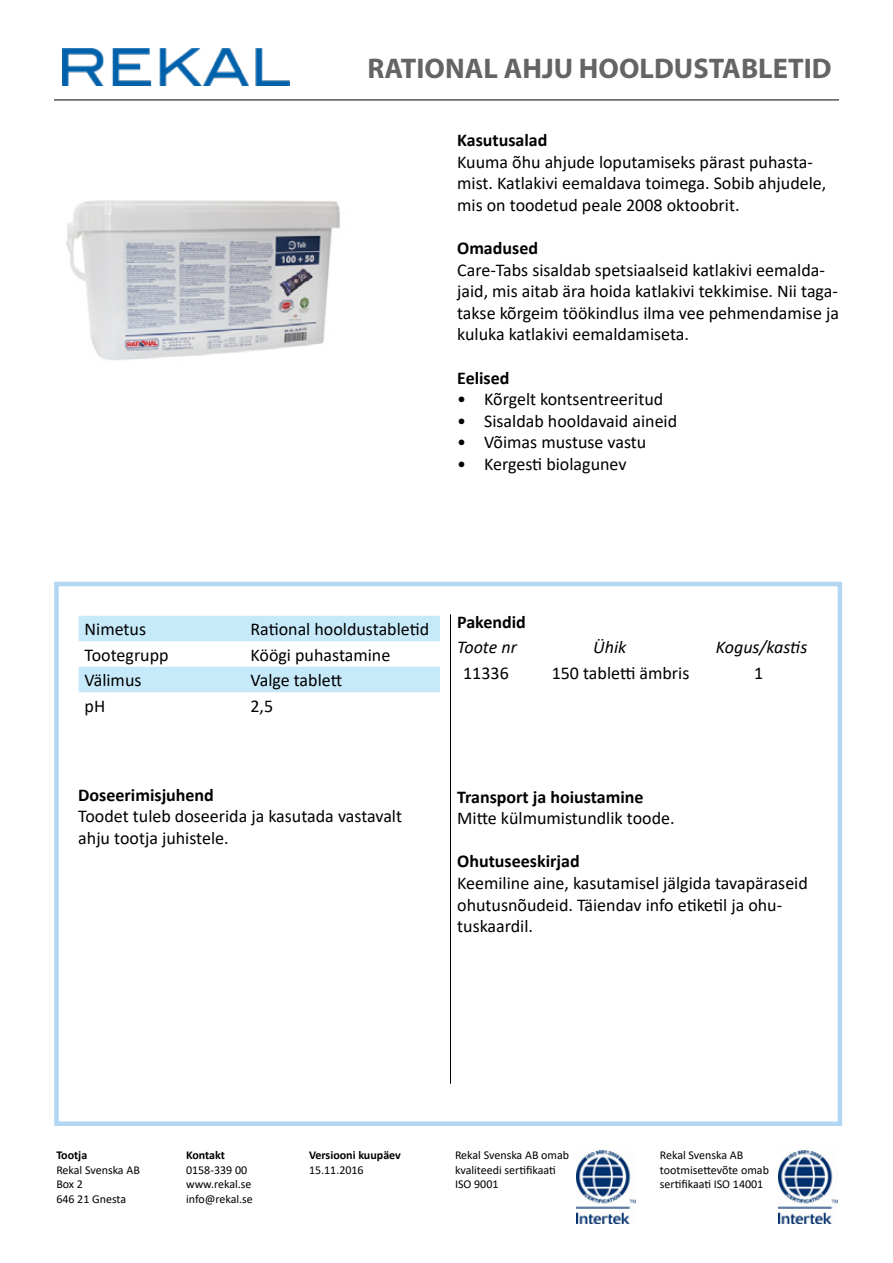
<style>
.page{position:relative;width:893px;height:1263px;background:#fff}
.page>*{position:absolute;margin:0;border:0;box-sizing:border-box;transform-origin:0 0}
.t1{font:700 28.5px "Myriad Pro";color:#636466}
.t2{font:18px/21.6px "Calibri";color:#000}
.t3{font:700 18px "Calibri";color:#000}
.t4{font:italic 18px "Calibri";color:#000}
.t5{font:12px/14.4px "Calibri";color:#000}
.t6{font:700 12px "Calibri";color:#000}
</style>
<div class="page">
<hr style="left:54px;top:100px;width:785px;height:1px;background:#000">
<img style="left:577px;top:1150px;width:58px;height:74px">
<img style="left:778px;top:1150px;width:59px;height:74px">
<img style="left:63px;top:49px;width:226px;height:36px">
<img style="left:66px;top:200px;width:274px;height:160px">
<div style="left:54px;top:582px;width:788px;height:544px;border:4px solid #b3d7f2"></div>
<svg style="left:79px;top:616px;width:361px;height:76px"></svg>
<hr style="left:450px;top:614px;width:1px;height:470px;background:#000">
<h1 class="t1" style="left:367px;top:49px;width:466px">RATIONAL AHJU HOOLDUSTABLETID</h1>
<p class="t3" style="left:457px;top:127px;width:92px">Kasutusalad</p>
<p class="t2" style="left:457px;top:150px;width:371px">Kuuma õhu ahjude loputamiseks pärast puhasta&shy;mist. Katlakivi eemaldava toimega. Sobib ahjudele, mis on toodetud peale 2008 oktoobrit.</p>
<p class="t3" style="left:457px;top:235px;width:82px">Omadused</p>
<p class="t2" style="left:457px;top:258px;width:383px">Care-Tabs sisaldab spetsiaalseid katlakivi eemalda&shy;jaid, mis aitab ära hoida katlakivi tekkimise. Nii taga&shy;takse kõrgeim töökindlus ilma vee pehmendamise ja kuluka katlakivi eemaldamiseta.</p>
<p class="t3" style="left:457px;top:365px;width:54px">Eelised</p>
<p class="t2" style="left:457px;top:388px;width:208px">• Kõrgelt kontsentreeritud</p>
<p class="t2" style="left:457px;top:409px;width:222px">• Sisaldab hooldavaid aineid</p>
<p class="t2" style="left:457px;top:431px;width:191px">• Võimas mustuse vastu</p>
<p class="t2" style="left:457px;top:453px;width:171px">• Kergesti biolagunev</p>
<p class="t2" style="left:85px;top:618px;width:63px">Nimetus</p>
<p class="t2" style="left:250px;top:618px;width:180px">Rational hooldustabletid</p>
<p class="t2" style="left:85px;top:643px;width:86px">Tootegrupp</p>
<p class="t2" style="left:250px;top:643px;width:141px">Köögi puhastamine</p>
<p class="t2" style="left:85px;top:669px;width:58px">Välimus</p>
<p class="t2" style="left:250px;top:669px;width:93px">Valge tablett</p>
<p class="t2" style="left:85px;top:694px;width:22px">pH</p>
<p class="t2" style="left:250px;top:694px;width:24px">2,5</p>
<p class="t3" style="left:457px;top:609px;width:70px">Pakendid</p>
<p class="t4" style="left:457px;top:635px;width:61px">Toote nr</p>
<p class="t4" style="left:593px;top:635px;width:35px">Ühik</p>
<p class="t4" style="left:716px;top:635px;width:93px">Kogus/kastis</p>
<p class="t2" style="left:463px;top:662px;width:47px">11336</p>
<p class="t2" style="left:552px;top:662px;width:139px">150 tabletti ämbris</p>
<p class="t2" style="left:754px;top:662px;width:11px">1</p>
<p class="t3" style="left:78px;top:782px;width:137px">Doseerimisjuhend</p>
<p class="t2" style="left:78px;top:805px;width:325px">Toodet tuleb doseerida ja kasutada vastavalt ahju tootja juhistele.</p>
<p class="t3" style="left:457px;top:784px;width:188px">Transport ja hoiustamine</p>
<p class="t2" style="left:457px;top:807px;width:219px">Mitte külmumistundlik toode.</p>
<p class="t3" style="left:457px;top:849px;width:124px">Ohutuseeskirjad</p>
<p class="t2" style="left:457px;top:872px;width:352px">Keemiline aine, kasutamisel jälgida tavapäraseid ohutusnõudeid. Täiendav info etiketil ja ohu&shy;tuskaardil.</p>
<p class="t6" style="left:56px;top:1147px;width:32px">Tootja</p>
<p class="t5" style="left:56px;top:1162px;width:85px">Rekal Svenska AB<br>Box 2<br>646 21 Gnesta</p>
<p class="t6" style="left:186px;top:1147px;width:40px">Kontakt</p>
<p class="t5" style="left:186px;top:1162px;width:68px">0158-339 00 www.rekal.se info@rekal.se</p>
<p class="t6" style="left:309px;top:1147px;width:93px">Versiooni kuupäev</p>
<p class="t5" style="left:309px;top:1162px;width:56px">15.11.2016</p>
<p class="t5" style="left:455px;top:1148px;width:116px">Rekal Svenska AB omab kvaliteedi sertifikaati<br>ISO 9001</p>
<p class="t5" style="left:660px;top:1148px;width:111px">Rekal Svenska AB tootmisettevõte omab sertifikaati ISO 14001</p>
</div>
